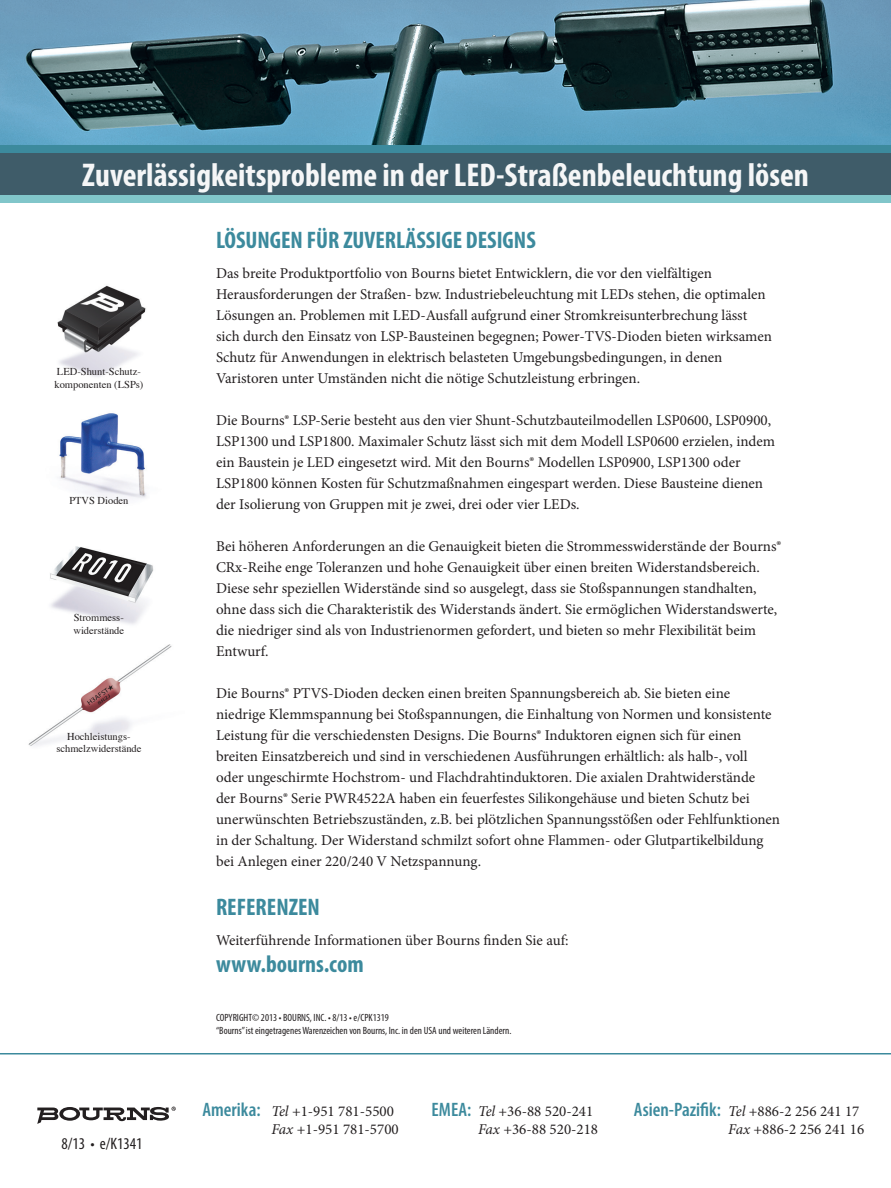
<style>
.page{position:relative;width:891px;height:1188px;background:#fff}
.page>*{position:absolute;margin:0;border:0;box-sizing:border-box;transform-origin:0 0}
.t1{font:700 condensed 33px "Myriad Pro";color:#fff}
.t2{font:700 condensed 24px "Myriad Pro";color:#3c8a9d}
.t3{font:600 condensed 19.5px "Myriad Pro";color:#3c8a9d}
.t4{font:condensed 16.5px "Myriad Pro";color:#231f20}
.t5{font:15px/21px "Minion Pro";color:#231f20}
.t6{font:condensed 10.5px/12.6px "Myriad Pro";color:#231f20}
.t7{font:10.5px/12.6px "Times";color:#231f20}
.s1{font-family:"Myriad Pro";font-weight:600;font-stretch:condensed;font-size:19.5px;color:#3c8a9d}
.s2{font-style:italic}
.s3{font-family:"Minion Pro";font-weight:400;font-style:italic;font-stretch:normal;font-size:15px;color:#231f20}
.s4{font-family:"Minion Pro";font-weight:400;font-stretch:normal;font-size:15px;color:#231f20}
</style>
<div class="page">
<img style="left:0;top:0;width:891px;height:146px">
<svg style="left:37px;top:1107px;width:139px;height:17px"></svg>
<div style="left:0;top:153px;width:891px;height:45px;background:#3f5c69"></div>
<div style="left:0;top:195px;width:891px;height:7px;background:#81c6ca"></div>
<div style="left:0;top:146px;width:891px;height:7px;background:#3c8a9d"></div>
<img style="left:28px;top:285px;width:144px;height:461px">
<hr style="left:0;top:1053px;width:891px;height:1px;background:#3c8a9d">
<h1 class="t1" style="left:82px;top:155px;width:728px">Zuverlässigkeitsprobleme in der LED-Straßenbeleuchtung lösen</h1>
<p class="t7" style="left:54px;top:364px;width:90px">LED-Shunt-Schutz&shy;komponenten (LSPs)</p>
<p class="t7" style="left:69px;top:494px;width:61px">PTVS Dioden</p>
<p class="t7" style="left:73px;top:610px;width:52px">Strommess&shy;widerstände</p>
<p class="t7" style="left:56px;top:729px;width:87px;text-align:center">Hochleistungs&shy;schmelzwiderstände</p>
<p class="t4" style="left:62px;top:1133px;width:82px">8/13 • e/K1341</p>
<h2 class="t2" style="left:216px;top:225px;width:321px">LÖSUNGEN FÜR ZUVERLÄSSIGE DESIGNS</h2>
<p class="t5" style="left:216px;top:262px;width:558px">Das breite Produktportfolio von Bourns bietet Entwicklern, die vor den vielfältigen Herausforderungen der Straßen- bzw. Industriebeleuchtung mit LEDs stehen, die optimalen Lösungen an. Problemen mit LED-Ausfall aufgrund einer Stromkreisunterbrechung lässt sich durch den Einsatz von LSP-Bausteinen begegnen; Power-TVS-Dioden bieten wirksamen Schutz für Anwendungen in elektrisch belasteten Umgebungsbedingungen, in denen Varistoren unter Umständen nicht die nötige Schutzleistung erbringen.</p>
<p class="t5" style="left:216px;top:409px;width:561px">Die Bourns® LSP-Serie besteht aus den vier Shunt-Schutzbauteilmodellen LSP0600, LSP0900, LSP1300 und LSP1800. Maximaler Schutz lässt sich mit dem Modell LSP0600 erzielen, indem ein Baustein je LED eingesetzt wird. Mit den Bourns® Modellen LSP0900, LSP1300 oder LSP1800 können Kosten für Schutzmaßnahmen eingespart werden. Diese Bausteine dienen der Isolierung von Gruppen mit je zwei, drei oder vier LEDs.</p>
<p class="t5" style="left:216px;top:535px;width:567px">Bei höheren Anforderungen an die Genauigkeit bieten die Strommesswiderstände der Bourns® CRx-Reihe enge Toleranzen und hohe Genauigkeit über einen breiten Widerstandsbereich.<br>Diese sehr speziellen Widerstände sind so ausgelegt, dass sie Stoßspannungen standhalten, ohne dass sich die Charakteristik des Widerstands ändert. Sie ermöglichen Widerstandswerte, die niedriger sind als von Industrienormen gefordert, und bieten so mehr Flexibilität beim Entwurf.</p>
<p class="t5" style="left:216px;top:682px;width:566px">Die Bourns® PTVS-Dioden decken einen breiten Spannungsbereich ab. Sie bieten eine niedrige Klemmspannung bei Stoßspannungen, die Einhaltung von Normen und konsistente Leistung für die verschiedensten Designs. Die Bourns® Induktoren eignen sich für einen breiten Einsatzbereich und sind in verschiedenen Ausführungen erhältlich: als halb-, voll<br>oder ungeschirmte Hochstrom- und Flachdrahtinduktoren. Die axialen Drahtwiderstände<br>der Bourns® Serie PWR4522A haben ein feuerfestes Silikongehäuse und bieten Schutz bei unerwünschten Betriebszuständen, z.B. bei plötzlichen Spannungsstößen oder Fehlfunktionen in der Schaltung. Der Widerstand schmilzt sofort ohne Flammen- oder Glutpartikelbildung bei Anlegen einer 220/240 V Netzspannung.</p>
<h2 class="t2" style="left:216px;top:892px;width:105px">REFERENZEN</h2>
<p class="t5" style="left:216px;top:930px;width:354px">Weiterführende Informationen über Bourns finden Sie auf:</p>
<h2 class="t2" style="left:216px;top:949px;width:149px">www.bourns.com</h2>
<p class="t6" style="left:216px;top:1012px;width:297px">COPYRIGHT© 2013 • BOURNS, INC. • 8/13 • e/CPK1319<br>“Bourns” ist eingetragenes Warenzeichen von Bourns, Inc. in den USA und weiteren Ländern.</p>
<p class="t5" style="left:271px;top:1102px;width:129px;line-height:18px;text-indent:-69px"><span class="s1">Amerika:</span> <span class="s2">Tel</span> +1-951 781-5500<br><span class="s2">Fax</span> +1-951 781-5700</p>
<p class="t5" style="left:478px;top:1102px;width:122px;line-height:18px;text-indent:-46px"><span class="s1">EMEA:</span> <span class="s2">Tel</span> +36-88 520-241<br><span class="s2">Fax</span> +36-88 520-218</p>
<h3 class="t3" style="left:634px;top:1098px;width:227px">Asien-Pazifik: <span class="s3">Tel</span> <span class="s4">+886-2 256 241 17</span></h3>
<p class="t5" style="left:728px;top:1119px;width:137px"><span class="s2">Fax</span> +886-2 256 241 16</p>
</div>
